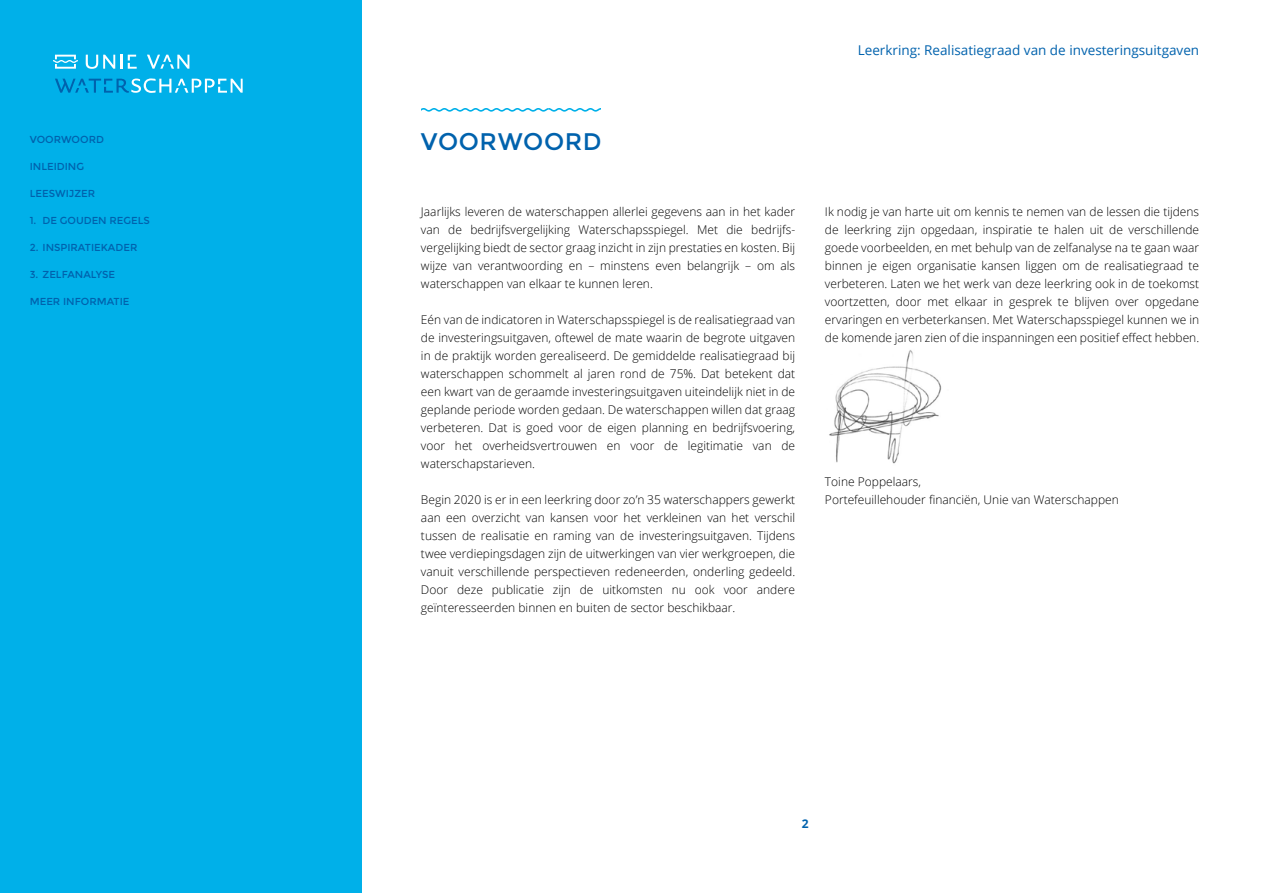
<style>
.page{position:relative;width:1263px;height:893px;background:#fff}
.page>*{position:absolute;margin:0;border:0;box-sizing:border-box;transform-origin:0 0}
.t1{font:24px "Montserrat";letter-spacing:.025em;color:#0062ad}
.t2{font:13.5px "Open Sans";color:#0062ad}
.Leestekst{font:300 12px/18px "Open Sans";color:#000;text-align:justify}
.t3{font:700 12px "Open Sans";color:#0062ad}
.Menu_item{font:10.2px "Montserrat";color:#0062ad}
</style>
<div class="page">
<div style="left:0;top:0;width:361px;height:893px;background:#00b0e9"></div>
<svg style="left:53px;top:55px;width:25px;height:14px"></svg>
<svg style="left:86px;top:55px;width:29px;height:14px"></svg>
<hr style="left:120px;top:55px;width:3px;height:14px;background:#fff">
<svg style="left:128px;top:55px;width:9px;height:14px"></svg>
<svg style="left:147px;top:55px;width:42px;height:14px"></svg>
<svg style="left:55px;top:78px;width:188px;height:15px"></svg>
<svg style="left:421px;top:108px;width:179px;height:4px"></svg>
<img style="left:829px;top:350px;width:113px;height:114px">
<p class="Menu_item" style="left:30px;top:134px;width:76px">VOORWOORD</p>
<p class="Menu_item" style="left:30px;top:161px;width:56px">INLEIDING</p>
<p class="Menu_item" style="left:30px;top:188px;width:67px">LEESWIJZER</p>
<p class="Menu_item" style="left:30px;top:215px;width:122px">1. DE GOUDEN REGELS</p>
<p class="Menu_item" style="left:30px;top:242px;width:109px">2. INSPIRATIEKADER</p>
<p class="Menu_item" style="left:30px;top:269px;width:87px">3. ZELFANALYSE</p>
<p class="Menu_item" style="left:30px;top:296px;width:101px">MEER INFORMATIE</p>
<p class="t2" style="left:858px;top:40px;width:343px">Leerkring: Realisatiegraad van de investeringsuitgaven</p>
<h1 class="t1" style="left:421px;top:128px;width:182px">VOORWOORD</h1>
<p class="Leestekst" style="left:421px;top:202px;width:376px">Jaarlijks leveren de waterschappen allerlei gegevens aan in het kader van de bedrijfsvergelijking Waterschapsspiegel. Met die bedrijfs&shy;vergelijking biedt de sector graag inzicht in zijn prestaties en kosten. Bij wijze van verantwoording en – minstens even belangrijk – om als waterschappen van elkaar te kunnen leren.</p>
<p class="Leestekst" style="left:421px;top:310px;width:376px">Eén van de indicatoren in Waterschapsspiegel is de realisatiegraad van de investeringsuitgaven, oftewel de mate waarin de begrote uitgaven in de praktijk worden gerealiseerd. De gemiddelde realisatiegraad bij waterschappen schommelt al jaren rond de 75%. Dat betekent dat een kwart van de geraamde investeringsuitgaven uiteindelijk niet in de geplande periode worden gedaan. De waterschappen willen dat graag verbeteren. Dat is goed voor de eigen planning en bedrijfsvoering, voor het overheidsvertrouwen en voor de legitimatie van de waterschapstarieven.</p>
<p class="Leestekst" style="left:421px;top:490px;width:376px">Begin 2020 is er in een leerkring door zo’n 35 waterschappers gewerkt aan een overzicht van kansen voor het verkleinen van het verschil tussen de realisatie en raming van de investeringsuitgaven. Tijdens twee verdiepingsdagen zijn de uitwerkingen van vier werkgroepen, die vanuit verschillende perspectieven redeneerden, onderling gedeeld.<br>Door deze publicatie zijn de uitkomsten nu ook voor andere geïnteresseerden binnen en buiten de sector beschikbaar.</p>
<p class="Leestekst" style="left:825px;top:202px;width:376px">Ik nodig je van harte uit om kennis te nemen van de lessen die tijdens de leerkring zijn opgedaan, inspiratie te halen uit de verschillende goede voorbeelden, en met behulp van de zelfanalyse na te gaan waar binnen je eigen organisatie kansen liggen om de realisatiegraad te verbeteren. Laten we het werk van deze leerkring ook in de toekomst voortzetten, door met elkaar in gesprek te blijven over opgedane ervaringen en verbeterkansen. Met Waterschapsspiegel kunnen we in de komende jaren zien of die inspanningen een positief effect hebben.</p>
<p class="Leestekst" style="left:825px;top:472px;width:98px">Toine Poppelaars,</p>
<p class="Leestekst" style="left:825px;top:490px;width:295px">Portefeuillehouder financiën, Unie van Waterschappen</p>
<p class="t3" style="left:802px;top:815px;width:8px">2</p>
</div>
